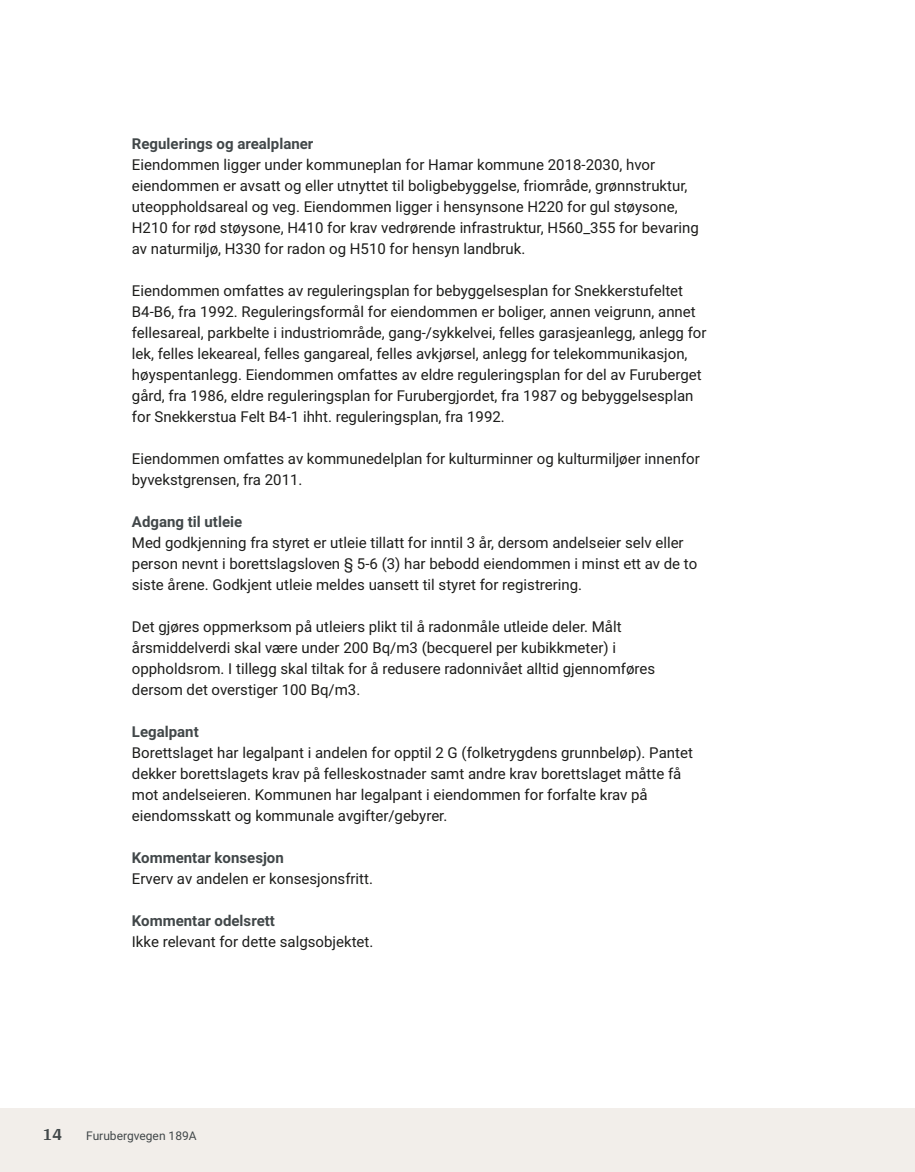
<style>
.page{position:relative;width:915px;height:1172px;background:#fff}
.page>*{position:absolute;margin:0;border:0;box-sizing:border-box;transform-origin:0 0}
.t1{font:700 18px "Arya";color:#414749}
.t2{font:15px/21px "Roboto";color:#1d1d1b}
.t3{font:700 15px "Roboto";color:#414749}
.t4{font:12px "Roboto";color:#414749}
</style>
<div class="page">
<div style="left:0;top:1108px;width:914px;height:64px;background:#f2eeea"></div>
<p class="t3" style="left:132px;top:133px;width:183px">Regulerings og arealplaner</p>
<p class="t2" style="left:132px;top:153px;width:568px">Eiendommen ligger under kommuneplan for Hamar kommune 2018‑2030, hvor eiendommen er avsatt og eller utnyttet til boligbebyggelse, friområde, grønnstruktur, uteoppholdsareal og veg. Eiendommen ligger i hensynsone H220 for gul støysone, H210 for rød støysone, H410 for krav vedrørende infrastruktur, H560_355 for bevaring av naturmiljø, H330 for radon og H510 for hensyn landbruk.</p>
<p class="t2" style="left:132px;top:279px;width:576px">Eiendommen omfattes av reguleringsplan for bebyggelsesplan for Snekkerstufeltet B4‑B6, fra 1992. Reguleringsformål for eiendommen er boliger, annen veigrunn, annet fellesareal, parkbelte i industriområde, gang‑/sykkelvei, felles garasjeanlegg, anlegg for lek, felles lekeareal, felles gangareal, felles avkjørsel, anlegg for telekommunikasjon, høyspentanlegg. Eiendommen omfattes av eldre reguleringsplan for del av Furuberget gård, fra 1986, eldre reguleringsplan for Furubergjordet, fra 1987 og bebyggelsesplan for Snekkerstua Felt B4‑1 ihht. reguleringsplan, fra 1992.</p>
<p class="t2" style="left:132px;top:447px;width:569px">Eiendommen omfattes av kommunedelplan for kulturminner og kulturmiljøer innenfor byvekstgrensen, fra 2011.</p>
<p class="t3" style="left:132px;top:511px;width:112px">Adgang til utleie</p>
<p class="t2" style="left:132px;top:531px;width:566px">Med godkjenning fra styret er utleie tillatt for inntil 3 år, dersom andelseier selv eller person nevnt i borettslagsloven § 5‑6 (3) har bebodd eiendommen i minst ett av de to siste årene. Godkjent utleie meldes uansett til styret for registrering.</p>
<p class="t2" style="left:132px;top:615px;width:524px">Det gjøres oppmerksom på utleiers plikt til å radonmåle utleide deler. Målt årsmiddelverdi skal være under 200 Bq/m3 (becquerel per kubikkmeter) i oppholdsrom. I tillegg skal tiltak for å redusere radonnivået alltid gjennomføres dersom det overstiger 100 Bq/m3.</p>
<p class="t3" style="left:132px;top:721px;width:68px">Legalpant</p>
<p class="t2" style="left:132px;top:741px;width:562px">Borettslaget har legalpant i andelen for opptil 2 G (folketrygdens grunnbeløp). Pantet dekker borettslagets krav på felleskostnader samt andre krav borettslaget måtte få mot andelseieren. Kommunen har legalpant i eiendommen for forfalte krav på eiendomsskatt og kommunale avgifter/gebyrer.</p>
<p class="t3" style="left:132px;top:847px;width:153px">Kommentar konsesjon</p>
<p class="t2" style="left:132px;top:867px;width:242px">Erverv av andelen er konsesjonsfritt.</p>
<p class="t3" style="left:132px;top:910px;width:144px">Kommentar odelsrett</p>
<p class="t2" style="left:132px;top:930px;width:243px">Ikke relevant for dette salgsobjektet.</p>
<p class="t1" style="left:43px;top:1123px;width:21px">14</p>
<p class="t4" style="left:86px;top:1127px;width:112px">Furubergvegen 189A</p>
</div>
